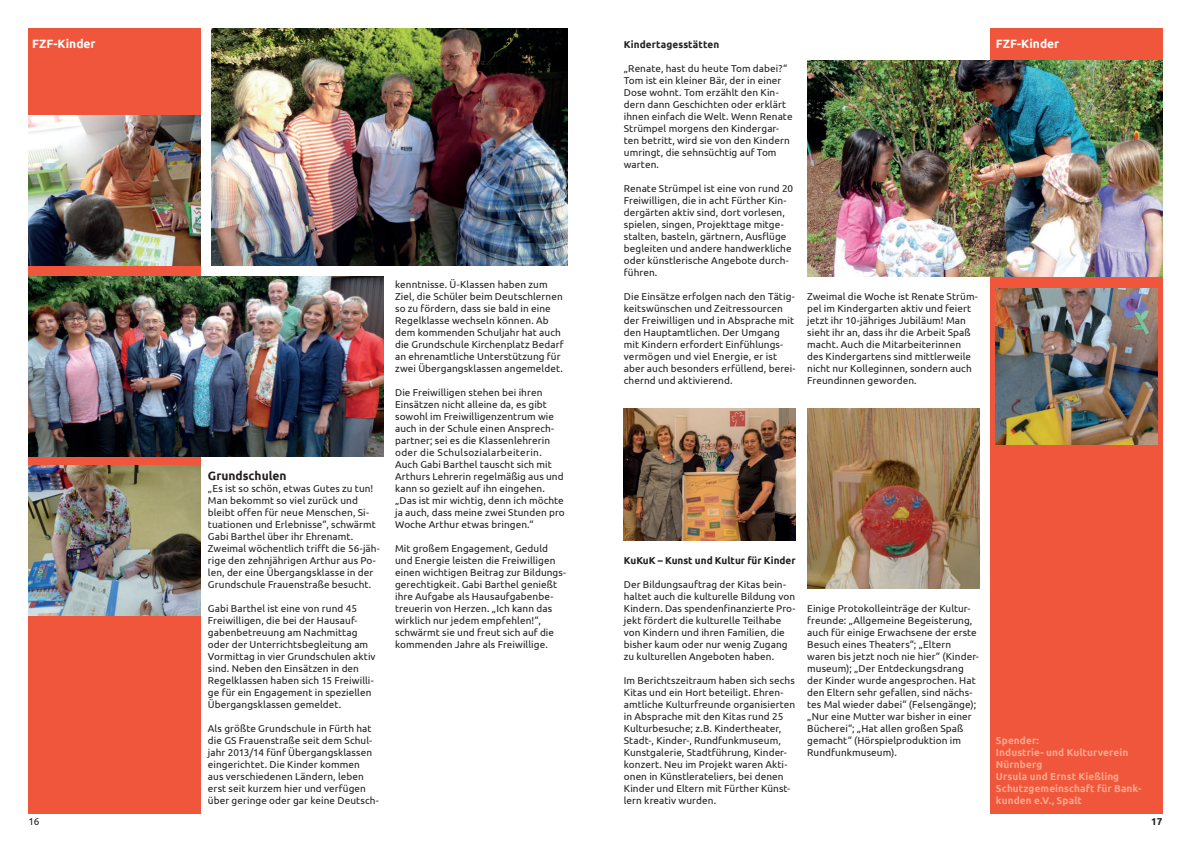
<style>
.page{position:relative;width:1191px;height:842px;background:#fff}
.page>*{position:absolute;margin:0;border:0;box-sizing:border-box;transform-origin:0 0}
.t1{font:700 12px "Ubuntu";color:#fff}
.t2{font:700 12px "Ubuntu";color:#231f20}
.t3{font:10px/12px "Ubuntu";letter-spacing:.005em;color:#231f20}
.t4{font:700 10px/12px "Ubuntu";letter-spacing:.01em;color:#f8a98d}
.t5{font:700 10px "Ubuntu";color:#231f20}
</style>
<div class="page">
<div style="left:28px;top:28px;width:172px;height:786px;background:#f0563b"></div>
<div style="left:990px;top:28px;width:172px;height:786px;background:#f0563b"></div>
<img style="left:996px;top:288px;width:161px;height:156px">
<img style="left:807px;top:408px;width:172px;height:180px">
<img style="left:624px;top:408px;width:172px;height:132px">
<img style="left:807px;top:60px;width:355px;height:216px">
<img style="left:212px;top:28px;width:355px;height:238px">
<img style="left:28px;top:116px;width:172px;height:150px">
<img style="left:28px;top:465px;width:172px;height:150px">
<img style="left:28px;top:276px;width:356px;height:180px">
<p class="t1" style="left:32px;top:38px;width:65px">FZF-Kinder</p>
<p class="t1" style="left:996px;top:38px;width:65px">FZF-Kinder</p>
<p class="t5" style="left:624px;top:40px;width:97px">Kindertagesstätten</p>
<p class="t3" style="left:624px;top:63px;width:170px">„Renate, hast du heute Tom dabei?“<br>Tom ist ein kleiner Bär, der in einer<br>Dose wohnt. Tom erzählt den Kin&shy;dern dann Geschichten oder erklärt ihnen einfach die Welt. Wenn Renate<br>Strümpel morgens den Kindergar&shy;ten betritt, wird sie von den Kindern umringt, die sehnsüchtig auf Tom warten.</p>
<p class="t3" style="left:624px;top:183px;width:171px">Renate Strümpel ist eine von rund 20<br>Freiwilligen, die in acht Fürther Kin&shy;dergärten aktiv sind, dort vorlesen, spielen, singen, Projekttage mitge&shy;stalten, basteln, gärtnern, Ausflüge begleiten und andere handwerkliche oder künstlerische Angebote durch&shy;führen.</p>
<p class="t3" style="left:624px;top:291px;width:173px">Die Einsätze erfolgen nach den Tätig&shy;keitswünschen und Zeitressourcen der Freiwilligen und in Absprache mit den Hauptamtlichen. Der Umgang mit Kindern erfordert Einfühlungs&shy;vermögen und viel Energie, er ist aber auch besonders erfüllend, berei&shy;chernd und aktivierend.</p>
<p class="t3" style="left:395px;top:279px;width:170px">kenntnisse. Ü-Klassen haben zum Ziel, die Schüler beim Deutschlernen so zu fördern, dass sie bald in eine Regelklasse wechseln können. Ab dem kommenden Schuljahr hat auch die Grundschule Kirchenplatz Bedarf an ehrenamtliche Unterstützung für zwei Übergangsklassen angemeldet.</p>
<p class="t3" style="left:395px;top:387px;width:171px">Die Freiwilligen stehen bei ihren Einsätzen nicht alleine da, es gibt sowohl im Freiwilligenzentrum wie auch in der Schule einen Ansprech&shy;partner; sei es die Klassenlehrerin oder die Schulsozialarbeiterin.<br>Auch Gabi Barthel tauscht sich mit Arthurs Lehrerin regelmäßig aus und kann so gezielt auf ihn eingehen. „Das ist mir wichtig, denn ich möchte ja auch, dass meine zwei Stunden pro Woche Arthur etwas bringen.“</p>
<p class="t3" style="left:395px;top:543px;width:172px">Mit großem Engagement, Geduld und Energie leisten die Freiwilligen einen wichtigen Beitrag zur Bildungs&shy;gerechtigkeit. Gabi Barthel genießt ihre Aufgabe als Hausaufgabenbe&shy;treuerin von Herzen. „Ich kann das wirklich nur jedem empfehlen!“, schwärmt sie und freut sich auf die kommenden Jahre als Freiwillige.</p>
<p class="t3" style="left:807px;top:291px;width:172px">Zweimal die Woche ist Renate Strüm&shy;pel im Kindergarten aktiv und feiert jetzt ihr 10-jähriges Jubiläum! Man sieht ihr an, dass ihr die Arbeit Spaß macht. Auch die Mitarbeiterinnen des Kindergartens sind mittlerweile nicht nur Kolleginnen, sondern auch Freundinnen geworden.</p>
<p class="t2" style="left:208px;top:470px;width:80px">Grundschulen</p>
<p class="t3" style="left:208px;top:483px;width:173px">„Es ist so schön, etwas Gutes zu tun!<br>Man bekommt so viel zurück und bleibt offen für neue Menschen, Si&shy;tuationen und Erlebnisse“, schwärmt Gabi Barthel über ihr Ehrenamt.<br>Zweimal wöchentlich trifft die 56-jäh&shy;rige den zehnjährigen Arthur aus Po&shy;len, der eine Übergangsklasse in der Grundschule Frauenstraße besucht.</p>
<p class="t3" style="left:208px;top:603px;width:169px">Gabi Barthel ist eine von rund 45<br>Freiwilligen, die bei der Hausauf&shy;gabenbetreuung am Nachmittag oder der Unterrichtsbegleitung am Vormittag in vier Grundschulen aktiv sind. Neben den Einsätzen in den Regelklassen haben sich 15 Freiwilli&shy;ge für ein Engagement in speziellen Übergangsklassen gemeldet.</p>
<p class="t3" style="left:208px;top:723px;width:172px">Als größte Grundschule in Fürth hat die GS Frauenstraße seit dem Schul&shy;jahr 2013/14 fünf Übergangsklassen eingerichtet. Die Kinder kommen<br>aus verschiedenen Ländern, leben erst seit kurzem hier und verfügen über geringe oder gar keine Deutsch-</p>
<p class="t5" style="left:624px;top:556px;width:173px">KuKuK – Kunst und Kultur für Kinder</p>
<p class="t3" style="left:624px;top:579px;width:173px">Der Bildungsauftrag der Kitas bein&shy;haltet auch die kulturelle Bildung von Kindern. Das spendenfinanzierte Pro&shy;jekt fördert die kulturelle Teilhabe von Kindern und ihren Familien, die bisher kaum oder nur wenig Zugang zu kulturellen Angeboten haben.</p>
<p class="t3" style="left:624px;top:675px;width:173px">Im Berichtszeitraum haben sich sechs Kitas und ein Hort beteiligt. Ehren&shy;amtliche Kulturfreunde organisierten in Absprache mit den Kitas rund 25<br>Kulturbesuche; z.B. Kindertheater, Stadt-, Kinder-, Rundfunkmuseum, Kunstgalerie, Stadtführung, Kinder&shy;konzert. Neu im Projekt waren Akti&shy;onen in Künstlerateliers, bei denen Kinder und Eltern mit Fürther Künst&shy;lern kreativ wurden.</p>
<p class="t3" style="left:807px;top:603px;width:173px">Einige Protokolleinträge der Kultur&shy;freunde: „Allgemeine Begeisterung, auch für einige Erwachsene der erste Besuch eines Theaters“; „Eltern waren bis jetzt noch nie hier“ (Kinder&shy;museum); „Der Entdeckungsdrang der Kinder wurde angesprochen. Hat den Eltern sehr gefallen, sind nächs&shy;tes Mal wieder dabei“ (Felsengänge); „Nur eine Mutter war bisher in einer Bücherei“; „Hat allen großen Spaß gemacht“ (Hörspielproduktion im Rundfunkmuseum).</p>
<p class="t4" style="left:996px;top:735px;width:147px">Spender:<br>Industrie- und Kulturverein<br>Nürnberg<br>Ursula und Ernst Kießling<br>Schutzgemeinschaft für Bank&shy;kunden e.V., Spalt</p>
<p class="t3" style="left:28px;top:816px;width:13px">16</p>
<p class="t5" style="left:1151px;top:817px;width:13px">17</p>
</div>
